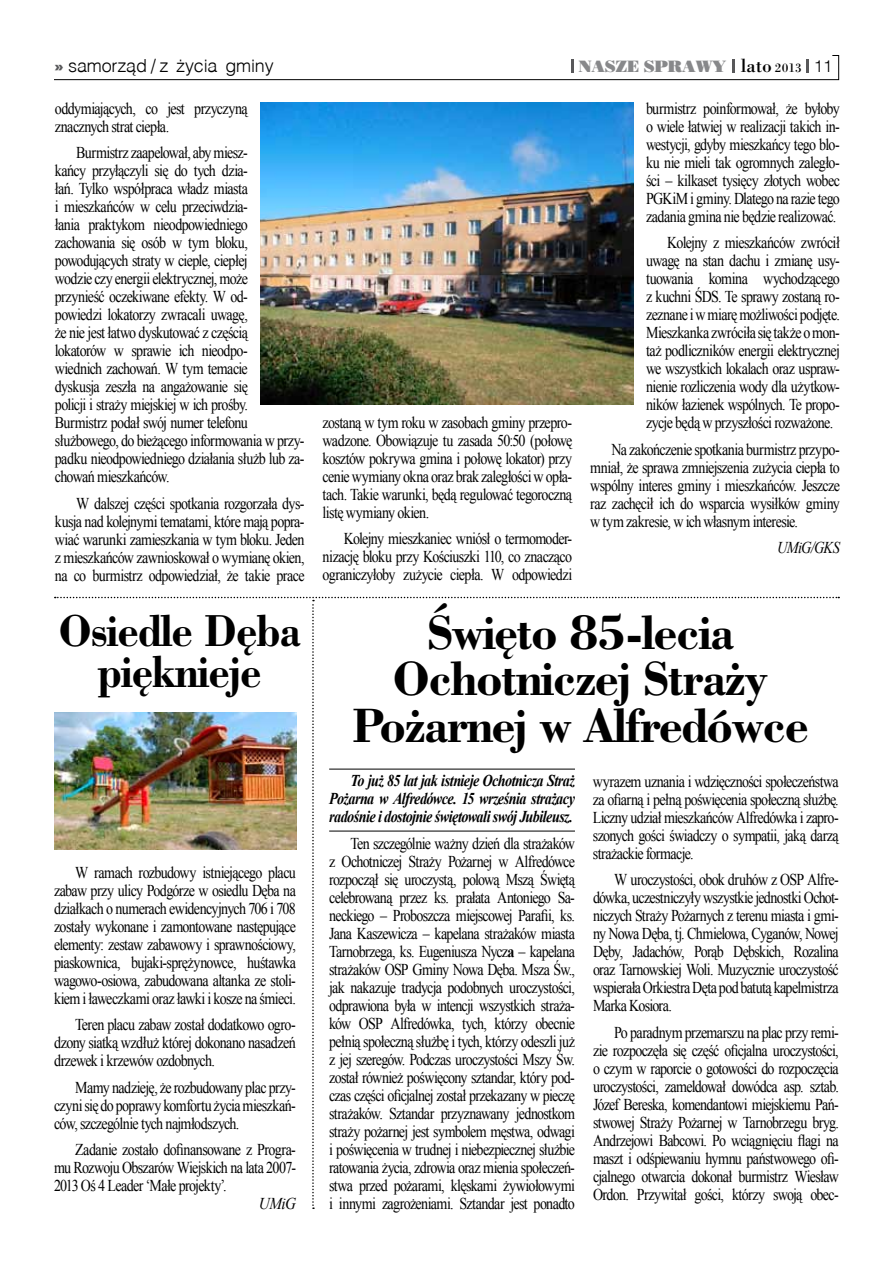
<style>
.page{position:relative;width:893px;height:1263px;background:#fff}
.page>*{position:absolute;margin:0;border:0;box-sizing:border-box;transform-origin:0 0}
.t1{font:700 45px/46.5px "Bodoni PL";letter-spacing:-.04em;color:#000;text-align:center;scale:.96 1}
.t2{font:700 41.85px/40.7px "Bodoni PL";letter-spacing:-.03em;color:#000;text-align:center;scale:.92 1}
.t3{font:300 18px "Switzerland";letter-spacing:-.01em;color:#000}
.t4{font:16.5px/18px "Times New Roman";letter-spacing:-.045em;color:#000;text-align:justify;scale:.85 1}
.t5{font:italic 700 16.5px/18px "Times New Roman";letter-spacing:-.04em;color:#000;text-align:justify;scale:.86 1}
.t6{font:16.5px "Bodnoff";letter-spacing:-.02em;color:#87888a}
.t7{font:italic 16.5px "Times New Roman";letter-spacing:-.04em;color:#000;scale:.87 1}
.t8{font:italic 16.5px "Times New Roman";letter-spacing:-.04em;color:#000;scale:.92 1}
.s1{font-family:"Switzerland Inserat";font-weight:400;font-size:19.5px;color:#58585a}
.s2{font-family:"Bodoni PL";font-size:18px;color:#000}
.s3{font-family:"Bodoni PL";font-size:12px;color:#000}
.s4{font-family:"Switzerland";font-weight:300;color:#000}
.s5{font-weight:700}
</style>
<div class="page">
<svg style="left:54px;top:55px;width:785px;height:25px"></svg>
<svg style="left:55px;top:597px;width:784px;height:612px"></svg>
<img style="left:261px;top:102px;width:372px;height:302px">
<img style="left:54px;top:712px;width:242px;height:137px">
<hr style="left:329px;top:769px;width:246px;height:1px;background:#000">
<hr style="left:329px;top:831px;width:246px;height:1px;background:#000">
<p class="t3" style="left:54px;top:55px;width:221px"><span class="s1">»</span> samorząd / z życia gminy</p>
<p class="t6" style="left:579px;top:57px;width:255px">NASZE SPRAWY <span class="s2">lato</span> <span class="s3">2013</span> <span class="s4">11</span></p>
<p class="t4" style="left:55px;top:99px;width:229px">oddymiających, co jest przyczyną znacznych strat ciepła.</p>
<p class="t4" style="left:55px;top:143px;width:295px;text-align:left;text-indent:21px">Burmistrz zaapelował, aby miesz-<br>kańcy przyłączyli się do tych dzia-<br>łań. Tylko współpraca władz miasta<br>i mieszkańców w celu przeciwdzia-<br>łania praktykom nieodpowiedniego zachowania się osób w tym bloku, powodujących straty w cieple, ciepłej<br>wodzie czy energii elektrycznej, może<br>przynieść oczekiwane efekty. W od-<br>powiedzi lokatorzy zwracali uwagę,<br>że nie jest łatwo dyskutować z częścią<br>lokatorów w sprawie ich nieodpo-<br>wiednich zachowań. W tym temacie<br>dyskusja zeszła na angażowanie się<br>policji i straży miejskiej w ich prośby.<br>Burmistrz podał swój numer telefonu służbowego, do bieżącego informowania w przy&shy;padku nieodpowiedniego działania służb lub za&shy;chowań mieszkańców.</p>
<p class="t4" style="left:55px;top:494px;width:295px;text-indent:21px">W dalszej części spotkania rozgorzała dys&shy;kusja nad kolejnymi tematami, które mają popra&shy;wiać warunki zamieszkania w tym bloku. Jeden z mieszkańców zawnioskował o wymianę okien, na co burmistrz odpowiedział, że takie prace</p>
<p class="t4" style="left:646px;top:99px;width:230px">burmistrz poinformował, że byłoby o wiele łatwiej w realizacji takich in&shy;westycji, gdyby mieszkańcy tego blo&shy;ku nie mieli tak ogromnych zaległo&shy;ści – kilkaset tysięcy złotych wobec PGKiM i gminy. Dlatego na razie tego zadania gmina nie będzie realizować.</p>
<p class="t4" style="left:646px;top:233px;width:230px;text-indent:21px">Kolejny z mieszkańców zwrócił uwagę na stan dachu i zmianę usy&shy;tuowania komina wychodzącego z kuchni ŚDS. Te sprawy zostaną ro&shy;zeznane i w miarę możliwości podjęte.<br>Mieszkanka zwróciła się także o mon&shy;taż podliczników energii elektrycznej we wszystkich lokalach oraz uspraw&shy;nienie rozliczenia wody dla użytkow&shy;ników łazienek wspólnych. Te propo&shy;zycje będą w przyszłości rozważone.</p>
<p class="t4" style="left:590px;top:440px;width:295px;text-indent:21px">Na zakończenie spotkania burmistrz przypo&shy;mniał, że sprawa zmniejszenia zużycia ciepła to wspólny interes gminy i mieszkańców. Jeszcze raz zachęcił ich do wsparcia wysiłków gminy w tym zakresie, w ich własnym interesie.</p>
<p class="t7" style="left:777px;top:536px;width:74px">UMiG/GKS</p>
<p class="t4" style="left:323px;top:413px;width:295px">zostaną w tym roku w zasobach gminy przepro&shy;wadzone. Obowiązuje tu zasada 50:50 (połowę kosztów pokrywa gmina i połowę lokator) przy cenie wymiany okna oraz brak zaległości w opła&shy;tach. Takie warunki, będą regulować tegoroczną listę wymiany okien.</p>
<p class="t4" style="left:323px;top:529px;width:295px;text-indent:21px">Kolejny mieszkaniec wniósł o termomoder&shy;nizację bloku przy Kościuszki 110, co znacząco ograniczyłoby zużycie ciepła. W odpowiedzi</p>
<h2 class="t2" style="left:59px;top:609px;width:265px">Osiedle Dęba pięknieje</h2>
<p class="t4" style="left:54px;top:863px;width:286px;text-indent:21px">W ramach rozbudowy istniejącego placu zabaw przy ulicy Podgórze w osiedlu Dęba na działkach o numerach ewidencyjnych 706 i 708 zostały wykonane i zamontowane następujące elementy: zestaw zabawowy i sprawnościowy, piaskownica, bujaki-sprężynowce, huśtawka wagowo-osiowa, zabudowana altanka ze stoli&shy;kiem i ławeczkami oraz ławki i kosze na śmieci.</p>
<p class="t4" style="left:54px;top:1015px;width:286px;text-indent:21px">Teren placu zabaw został dodatkowo ogro&shy;dzony siatką wzdłuż której dokonano nasadzeń drzewek i krzewów ozdobnych.</p>
<p class="t4" style="left:54px;top:1078px;width:286px;text-indent:21px">Mamy nadzieję, że rozbudowany plac przy&shy;czyni się do poprawy komfortu życia mieszkań&shy;ców, szczególnie tych najmłodszych.</p>
<p class="t4" style="left:54px;top:1140px;width:286px;text-indent:21px">Zadanie zostało dofinansowane z Progra&shy;mu Rozwoju Obszarów Wiejskich na lata 2007- 2013 Oś 4 Leader ‘Małe projekty’.</p>
<p class="t8" style="left:259px;top:1192px;width:42px">UMiG</p>
<h1 class="t1" style="left:352px;top:607px;width:477px">Święto 85-lecia<br>Ochotniczej Straży<br>Pożarnej w Alfredówce</h1>
<p class="t5" style="left:329px;top:771px;width:287px;text-indent:21px">To już 85 lat jak istnieje Ochotnicza Straż Pożarna w Alfredówce. 15 września strażacy radośnie i dostojnie świętowali swój Jubileusz.</p>
<p class="t4" style="left:329px;top:834px;width:291px;text-indent:21px">Ten szczególnie ważny dzień dla strażaków z Ochotniczej Straży Pożarnej w Alfredówce rozpoczął się uroczystą, polową Mszą Świętą celebrowaną przez ks. prałata Antoniego Sa&shy;neckiego – Proboszcza miejscowej Parafii, ks.<br>Jana Kaszewicza – kapelana strażaków miasta Tarnobrzega, ks. Eugeniusza Nycz<span class="s5">a</span> – kapelana strażaków OSP Gminy Nowa Dęba. Msza Św., jak nakazuje tradycja podobnych uroczystości, odprawiona była w intencji wszystkich straża&shy;ków OSP Alfredówka, tych, którzy obecnie pełnią społeczną służbę i tych, którzy odeszli już z jej szeregów. Podczas uroczystości Mszy Św. został również poświęcony sztandar, który pod&shy;czas części oficjalnej został przekazany w pieczę strażaków. Sztandar przyznawany jednostkom straży pożarnej jest symbolem męstwa, odwagi i poświęcenia w trudnej i niebezpiecznej służbie ratowania życia, zdrowia oraz mienia społeczeń&shy;stwa przed pożarami, klęskami żywiołowymi i innymi zagrożeniami. Sztandar jest ponadto</p>
<p class="t4" style="left:593px;top:772px;width:291px">wyrazem uznania i wdzięczności społeczeństwa za ofiarną i pełną poświęcenia społeczną służbę.<br>Liczny udział mieszkańców Alfredówka i zapro&shy;szonych gości świadczy o sympatii, jaką darzą strażackie formacje.</p>
<p class="t4" style="left:593px;top:870px;width:291px;text-indent:21px">W uroczystości, obok druhów z OSP Alfre&shy;dówka, uczestniczyły wszystkie jednostki Ochot&shy;niczych Straży Pożarnych z terenu miasta i gmi&shy;ny Nowa Dęba, tj. Chmielowa, Cyganów, Nowej Dęby, Jadachów, Porąb Dębskich, Rozalina oraz Tarnowskiej Woli. Muzycznie uroczystość wspierała Orkiestra Dęta pod batutą kapelmistrza Marka Kosiora.</p>
<p class="t4" style="left:593px;top:1023px;width:291px;text-indent:21px">Po paradnym przemarszu na plac przy remi&shy;zie rozpoczęła się część oficjalna uroczystości, o czym w raporcie o gotowości do rozpoczęcia uroczystości, zameldował dowódca asp. sztab.<br>Józef Bereska, komendantowi miejskiemu Pań&shy;stwowej Straży Pożarnej w Tarnobrzegu bryg.<br>Andrzejowi Babcowi. Po wciągnięciu flagi na maszt i odśpiewaniu hymnu państwowego ofi&shy;cjalnego otwarcia dokonał burmistrz Wiesław Ordon. Przywitał gości, którzy swoją obec-</p>
</div>
